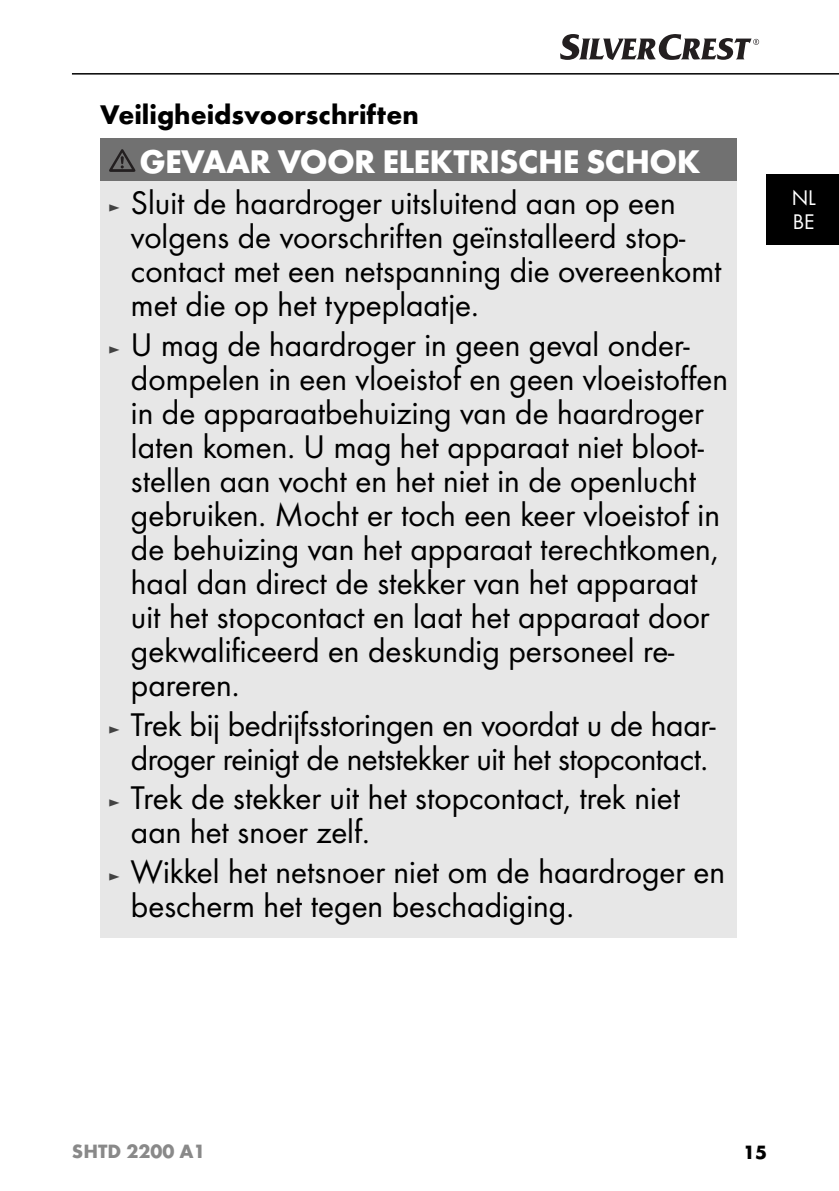
<style>
.page{position:relative;width:839px;height:1191px;background:#fff}
.page>*{position:absolute;margin:0;border:0;box-sizing:border-box;transform-origin:0 0}
.t1{font:34px/34px "Futura Boo";color:#000}
.t2{font:700 34px "Futura";letter-spacing:-.02em;color:#fff}
.t3{font:700 28px "Futura";color:#000}
.t4{font:22px/24px "Futura Boo";color:#fff}
.t5{font:700 20px "Futura";color:#898989}
.t6{font:700 20px "Futura";color:#000}
.s1{font-size:18px;color:#434343}
</style>
<div class="page">
<hr style="left:72px;top:73px;width:767px;height:2px;background:#000">
<svg style="left:560px;top:34px;width:199px;height:26px"></svg>
<div style="left:767px;top:174px;width:72px;height:71px;background:#000"></div>
<div style="left:100px;top:138px;width:637px;height:43px;background:#717171"></div>
<div style="left:100px;top:181px;width:637px;height:756px;background:#e7e7e7"></div>
<svg style="left:109px;top:149px;width:26px;height:23px"></svg>
<p class="t3" style="left:100px;top:104px;width:320px">Veiligheidsvoorschriften</p>
<p class="t2" style="left:140px;top:148px;width:562px">GEVAAR VOOR ELEKTRISCHE SCHOK</p>
<p class="t1" style="left:131px;top:188px;width:592px;text-indent:-23px"><span class="s1">►</span> Sluit de haardroger uitsluitend aan op een volgens de voorschriften geïnstalleerd stop&shy;contact met een netspanning die overeenkomt met die op het typeplaatje.</p>
<p class="t1" style="left:131px;top:329px;width:599px;text-indent:-23px"><span class="s1">►</span> U mag de haardroger in geen geval onder&shy;dompelen in een vloeistof en geen vloeistoffen in de apparaatbehuizing van de haardroger laten komen. U mag het apparaat niet bloot&shy;stellen aan vocht en het niet in de openlucht gebruiken. Mocht er toch een keer vloeistof in de behuizing van het apparaat terechtkomen, haal dan direct de stekker van het apparaat uit het stopcontact en laat het apparaat door gekwalificeerd en deskundig personeel re&shy;pareren.</p>
<p class="t1" style="left:108px;top:709px;width:609px;text-align:center"><span class="s1">►</span> Trek bij bedrijfsstoringen en voordat u de haar&shy;droger reinigt de netstekker uit het stopcontact.</p>
<p class="t1" style="left:131px;top:783px;width:551px;text-indent:-23px"><span class="s1">►</span> Trek de stekker uit het stopcontact, trek niet aan het snoer zelf.</p>
<p class="t1" style="left:131px;top:856px;width:596px;text-indent:-23px"><span class="s1">►</span> Wikkel het netsnoer niet om de haardroger en bescherm het tegen beschadiging.</p>
<p class="t4" style="left:792px;top:187px;width:26px">NL<br>BE</p>
<p class="t5" style="left:72px;top:1143px;width:135px">SHTD 2200 A1</p>
<p class="t6" style="left:743px;top:1144px;width:25px">15</p>
</div>
